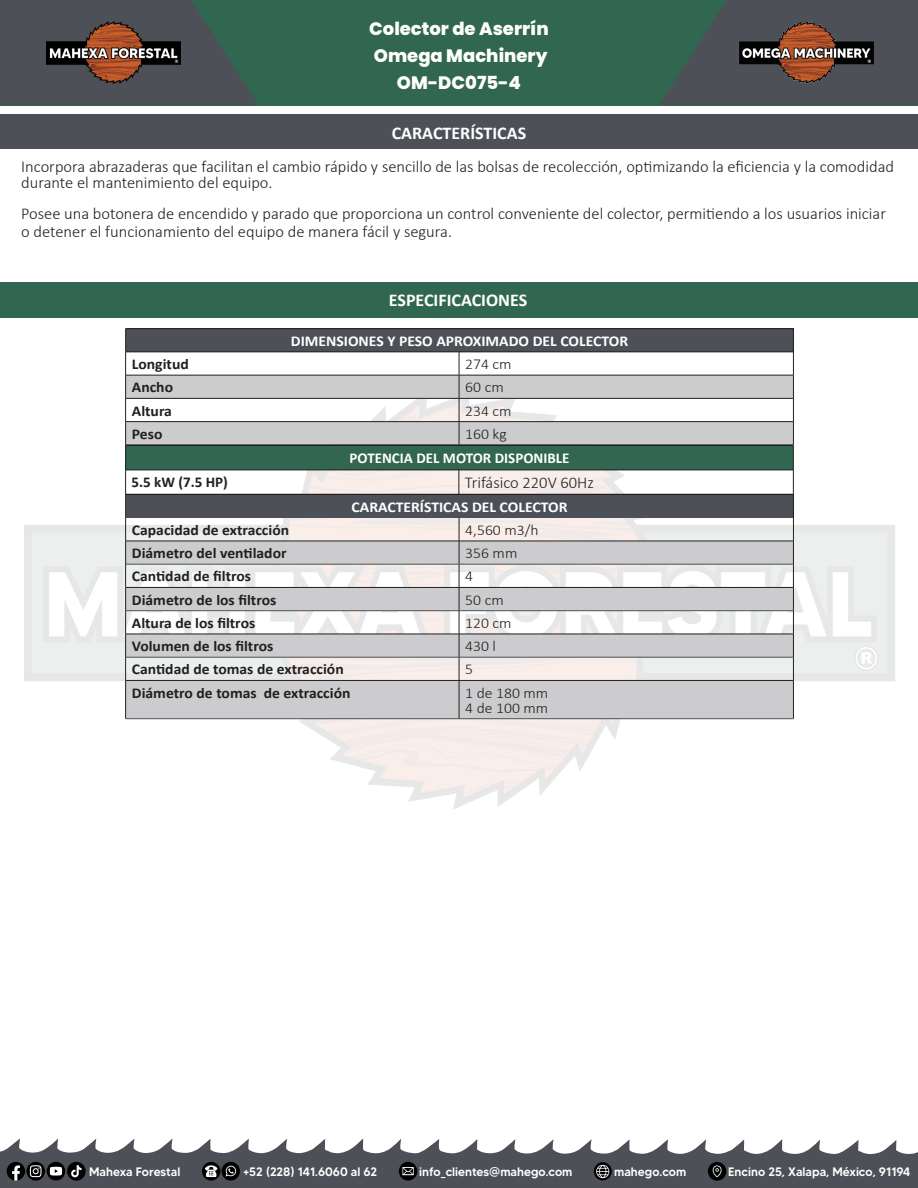
<style>
.page{position:relative;width:918px;height:1188px;background:#fff}
.page>*{position:absolute;margin:0;border:0;box-sizing:border-box;transform-origin:0 0}
.t1{font:800 18px "Poppins";color:#fff}
.t2{font:700 18px "Calibri";color:#fff}
.t3{font:300 16.5px/15.8px "Calibri";color:#231f20}
.t4{font:700 15px "Calibri";color:#231f20;scale:1.04 1}
.t5{font:300 15px "Calibri";color:#231f20;scale:1.04 1}
.t6{font:700 15px "Calibri";color:#fff;scale:1.04 1}
.t7{font:700 15px "Calibri";color:#fff}
.t8{font:700 15px "Calibri";color:#231f20}
.t9{font:500 12.3px "MADETOMMY";color:#fff}
</style>
<div class="page">
<svg style="left:0;top:1138px;width:918px;height:50px;fill:#4d5056"></svg>
<div style="left:26px;top:1162px;width:19px;height:19px;background:#000001;border-radius:50%"></div>
<svg style="left:7px;top:1162px;width:35px;height:19px"></svg>
<svg style="left:47px;top:1162px;width:18px;height:19px"></svg>
<svg style="left:50px;top:1167px;width:12px;height:9px"></svg>
<svg style="left:67px;top:1162px;width:19px;height:19px"></svg>
<svg style="left:71px;top:1165px;width:11px;height:12px"></svg>
<svg style="left:594px;top:1162px;width:18px;height:18px"></svg>
<svg style="left:596px;top:1165px;width:13px;height:13px"></svg>
<div style="left:202px;top:1162px;width:18px;height:19px;background:#000001;border-radius:50%"></div>
<svg style="left:205px;top:1165px;width:12px;height:12px"></svg>
<div style="left:708px;top:1162px;width:18px;height:19px;background:#000001;border-radius:50%"></div>
<svg style="left:713px;top:1165px;width:9px;height:12px"></svg>
<div style="left:399px;top:1162px;width:18px;height:19px;background:#000001;border-radius:50%"></div>
<svg style="left:402px;top:1167px;width:12px;height:8px"></svg>
<div style="left:222px;top:1162px;width:18px;height:19px;background:#000001;border-radius:50%"></div>
<svg style="left:226px;top:1166px;width:10px;height:11px"></svg>
<img style="left:24px;top:471px;width:871px;height:339px">
<div style="left:0;top:0;width:918px;height:105px;background:#316650"></div>
<svg style="left:0;top:0;width:258px;height:105px"></svg>
<svg style="left:660px;top:0;width:258px;height:105px"></svg>
<img style="left:46px;top:21px;width:135px;height:63px">
<img style="left:740px;top:21px;width:134px;height:63px">
<div style="left:0;top:282px;width:918px;height:36px;background:#316650"></div>
<div style="left:0;top:115px;width:918px;height:34px;background:#4d5056"></div>
<div style="left:126px;top:494px;width:667px;height:24px;background:#4d5056"></div>
<svg style="left:126px;top:542px;width:667px;height:176px;fill:#cccbcd"></svg>
<hr style="left:125px;top:541px;width:334px;height:1px;background:#231f20">
<hr style="left:459px;top:541px;width:335px;height:1px;background:#231f20">
<hr style="left:125px;top:587px;width:334px;height:1px;background:#231f20">
<hr style="left:459px;top:587px;width:335px;height:1px;background:#231f20">
<hr style="left:126px;top:564px;width:333px;height:1px;background:#4d5056">
<hr style="left:459px;top:564px;width:334px;height:1px;background:#4d5056">
<hr style="left:126px;top:610px;width:333px;height:1px;background:#4d5056">
<hr style="left:459px;top:610px;width:334px;height:1px;background:#4d5056">
<hr style="left:125px;top:634px;width:334px;height:1px;background:#231f20">
<hr style="left:459px;top:634px;width:335px;height:1px;background:#231f20">
<svg style="left:459px;top:518px;width:1px;height:162px"></svg>
<hr style="left:126px;top:657px;width:333px;height:1px;background:#4d5056">
<hr style="left:459px;top:657px;width:334px;height:1px;background:#4d5056">
<hr style="left:125px;top:681px;width:1px;height:38px;background:#231f20">
<hr style="left:125px;top:680px;width:334px;height:1px;background:#231f20">
<hr style="left:125px;top:718px;width:334px;height:1px;background:#4d5056">
<hr style="left:459px;top:681px;width:1px;height:38px;background:#231f20">
<hr style="left:459px;top:680px;width:335px;height:1px;background:#231f20">
<hr style="left:793px;top:681px;width:1px;height:38px;background:#231f20">
<hr style="left:459px;top:718px;width:335px;height:1px;background:#4d5056">
<div style="left:126px;top:329px;width:667px;height:23px;background:#4d5056"></div>
<svg style="left:126px;top:376px;width:667px;height:69px;fill:#cccbcd"></svg>
<hr style="left:125px;top:328px;width:334px;height:1px;background:#231f20">
<hr style="left:459px;top:328px;width:335px;height:1px;background:#231f20">
<hr style="left:125px;top:352px;width:334px;height:1px;background:#231f20">
<hr style="left:459px;top:352px;width:334px;height:1px;background:#231f20">
<hr style="left:126px;top:398px;width:333px;height:1px;background:#231f20">
<hr style="left:459px;top:398px;width:334px;height:1px;background:#231f20">
<hr style="left:125px;top:375px;width:334px;height:1px;background:#231f20">
<hr style="left:459px;top:375px;width:335px;height:1px;background:#231f20">
<hr style="left:125px;top:421px;width:334px;height:1px;background:#231f20">
<hr style="left:459px;top:421px;width:335px;height:1px;background:#231f20">
<svg style="left:459px;top:352px;width:1px;height:93px"></svg>
<div style="left:126px;top:446px;width:667px;height:24px;background:#316650"></div>
<hr style="left:125px;top:445px;width:334px;height:1px;background:#231f20">
<hr style="left:459px;top:445px;width:335px;height:1px;background:#231f20">
<hr style="left:125px;top:470px;width:334px;height:1px;background:#231f20">
<hr style="left:459px;top:470px;width:334px;height:1px;background:#231f20">
<svg style="left:125px;top:329px;width:1px;height:351px"></svg>
<svg style="left:459px;top:470px;width:1px;height:24px"></svg>
<svg style="left:793px;top:329px;width:1px;height:351px"></svg>
<hr style="left:125px;top:494px;width:334px;height:1px;background:#231f20">
<hr style="left:459px;top:494px;width:335px;height:1px;background:#231f20">
<p class="t1" style="left:369px;top:18px;width:181px">Colector de Aserrín</p>
<p class="t1" style="left:374px;top:45px;width:175px">Omega Machinery</p>
<p class="t1" style="left:397px;top:72px;width:126px">OM-DC075-4</p>
<p class="t2" style="left:392px;top:120px;width:136px">CARACTERÍSTICAS</p>
<p class="t3" style="left:21px;top:158px;width:874px">Incorpora abrazaderas que facilitan el cambio rápido y sencillo de las bolsas de recolección, optimizando la eficiencia y la comodidad durante el mantenimiento del equipo.</p>
<p class="t3" style="left:21px;top:204px;width:866px;line-height:18px">Posee una botonera de encendido y parado que proporciona un control conveniente del colector, permitiendo a los usuarios iniciar o detener el funcionamiento del equipo de manera fácil y segura.</p>
<p class="t2" style="left:389px;top:287px;width:140px">ESPECIFICACIONES</p>
<p class="t6" style="left:291px;top:330px;width:326px">DIMENSIONES Y PESO APROXIMADO DEL COLECTOR</p>
<p class="t4" style="left:132px;top:354px;width:56px">Longitud</p>
<p class="t5" style="left:465px;top:355px;width:46px">274 cm</p>
<p class="t4" style="left:132px;top:377px;width:41px">Ancho</p>
<p class="t5" style="left:465px;top:378px;width:38px">60 cm</p>
<p class="t4" style="left:132px;top:400px;width:40px">Altura</p>
<p class="t5" style="left:465px;top:401px;width:46px">234 cm</p>
<p class="t4" style="left:132px;top:423px;width:31px">Peso</p>
<p class="t5" style="left:465px;top:425px;width:41px">160 kg</p>
<p class="t7" style="left:350px;top:447px;width:221px">POTENCIA DEL MOTOR DISPONIBLE</p>
<p class="t8" style="left:132px;top:472px;width:98px">5.5 kW (7.5 HP)</p>
<p class="t3" style="left:465px;top:475px;width:131px">Trifásico 220V 60Hz</p>
<p class="t6" style="left:352px;top:496px;width:209px">CARACTERÍSTICAS DEL COLECTOR</p>
<p class="t4" style="left:132px;top:519px;width:153px">Capacidad de extracción</p>
<p class="t5" style="left:465px;top:521px;width:72px">4,560 m3/h</p>
<p class="t4" style="left:132px;top:543px;width:150px">Diámetro del ventilador</p>
<p class="t5" style="left:465px;top:544px;width:52px">356 mm</p>
<p class="t4" style="left:132px;top:566px;width:116px">Cantidad de filtros</p>
<p class="t5" style="left:465px;top:567px;width:9px">4</p>
<p class="t4" style="left:132px;top:589px;width:140px">Diámetro de los filtros</p>
<p class="t5" style="left:465px;top:590px;width:38px">50 cm</p>
<p class="t4" style="left:132px;top:612px;width:120px">Altura de los filtros</p>
<p class="t5" style="left:465px;top:614px;width:46px">120 cm</p>
<p class="t4" style="left:132px;top:636px;width:138px">Volumen de los filtros</p>
<p class="t5" style="left:465px;top:637px;width:31px">430 l</p>
<p class="t4" style="left:132px;top:659px;width:205px">Cantidad de tomas de extracción</p>
<p class="t5" style="left:465px;top:660px;width:9px">5</p>
<p class="t4" style="left:132px;top:682px;width:212px">Diámetro de tomas de extracción</p>
<p class="t5" style="left:465px;top:683px;width:81px">1 de 180 mm</p>
<p class="t5" style="left:465px;top:698px;width:81px">4 de 100 mm</p>
<p class="t9" style="left:89px;top:1164px;width:93px">Mahexa Forestal</p>
<p class="t9" style="left:243px;top:1164px;width:136px">+52 (228) 141.6060 al 62</p>
<p class="t9" style="left:419px;top:1164px;width:155px">info_clientes@mahego.com</p>
<p class="t9" style="left:614px;top:1164px;width:74px">mahego.com</p>
<p class="t9" style="left:728px;top:1164px;width:184px">Encino 25, Xalapa, México, 91194</p>
</div>
